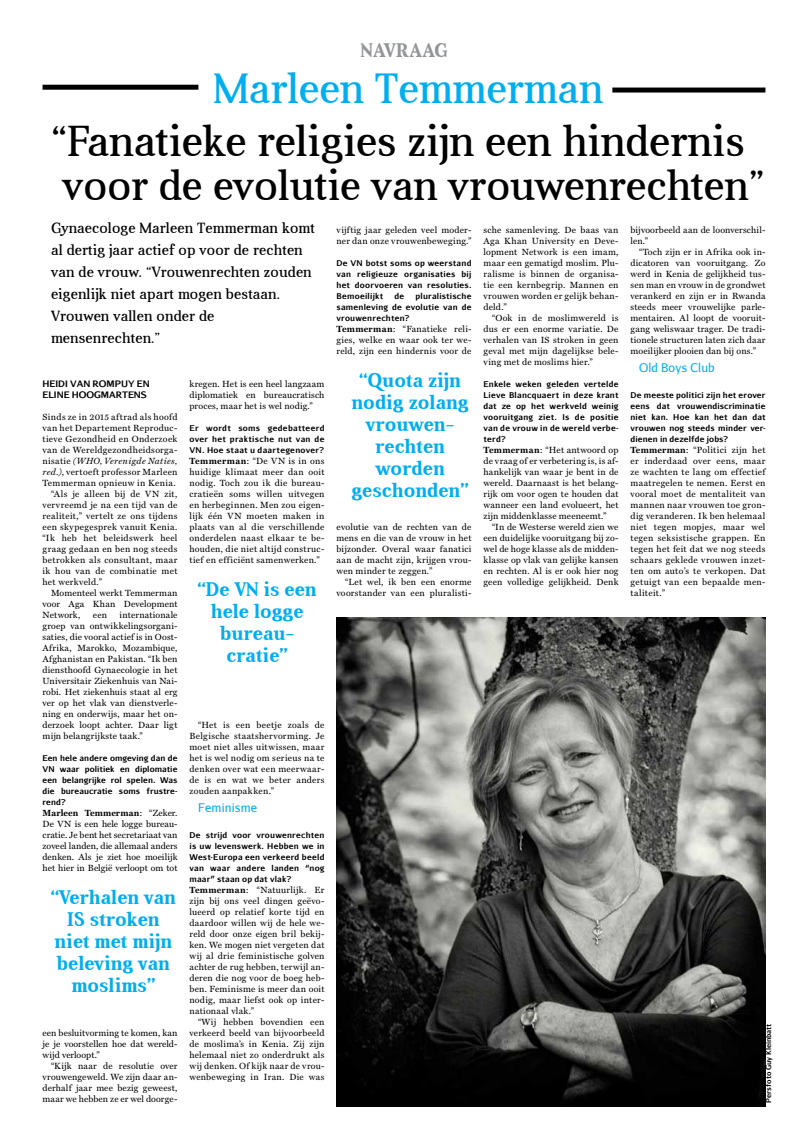
<style>
.page{position:relative;width:808px;height:1134px;background:#fff}
.page>*{position:absolute;margin:0;border:0;box-sizing:border-box;transform-origin:0 0}
.t1{font:44px "Aver";color:#000}
.t2{font:43px "Aver";color:#000}
.t3{font:43px "Aver";color:#00aeef}
.t4{font:700 20px/22px "Aver";color:#00aeef;text-align:center}
.t5{font:700 20px "Aver";letter-spacing:.04em;color:#939598}
.t6{font:15px/22px "Aver";letter-spacing:.01em;color:#000}
.t7{font:12px "Aurulent Sans";letter-spacing:.01em;color:#00aeef}
.t8{font:9px/11px "Miller Text";letter-spacing:.025em;color:#000;text-align:justify}
.t9{font:9px "Miller Text";letter-spacing:.045em;color:#000}
.t10{font:700 9px/11px "Aurulent Sans";color:#000}
.t11{font:italic 9px "Miller Text";letter-spacing:.04em;color:#000}
.t12{font:700 8px/11px "Aurulent Sans";letter-spacing:.025em;color:#000;text-align:justify}
.t13{font:700 7px "Aurulent Sans";color:#000}
.s1{font-style:normal}
.s2{font-style:italic}
.s3{font-weight:700}
</style>
<div class="page">
<div style="left:43px;top:85px;width:155px;height:5px;background:#000"></div>
<div style="left:612px;top:88px;width:153px;height:5px;background:#000"></div>
<img style="left:336px;top:618px;width:429px;height:489px">
<h3 class="t5" style="left:361px;top:39px;width:88px">Navraag</h3>
<h2 class="t3" style="left:213px;top:65px;width:392px">Marleen Temmerman</h2>
<h1 class="t1" style="left:51px;top:117px;width:695px">“Fanatieke religies zijn een hindernis</h1>
<h2 class="t2" style="left:63px;top:162px;width:704px">voor de evolutie van vrouwenrechten”</h2>
<h3 class="t6" style="left:51px;top:217px;width:265px">Gynaecologe Marleen Temmerman komt al dertig jaar actief op voor de rechten van de vrouw. “Vrouwenrechten zouden eigenlijk niet apart mogen bestaan.<br>Vrouwen vallen onder de mensenrechten.”</h3>
<p class="t10" style="left:43px;top:377px;width:109px">Heidi Van Rompuy en<br>Eline Hoogmartens</p>
<p class="t8" style="left:43px;top:411px;width:136px">Sinds ze in 2015 aftrad als hoofd</p>
<p class="t8" style="left:43px;top:422px;width:136px">van het Departement Reproduc-</p>
<p class="t8" style="left:43px;top:433px;width:136px">tieve Gezondheid en Onderzoek</p>
<p class="t8" style="left:43px;top:444px;width:136px">van de Wereldgezondheidsorga-</p>
<p class="t11" style="left:43px;top:455px;width:136px"><span class="s1">nisatie</span> (WHO, Verenigde Naties,</p>
<p class="t8" style="left:43px;top:466px;width:136px"><span class="s2">red.)</span>, vertoeft professor Marleen</p>
<p class="t8" style="left:43px;top:477px;width:135px">Temmerman opnieuw in Kenia.</p>
<p class="t8" style="left:51px;top:488px;width:128px">“Als je alleen bij de VN zit,</p>
<p class="t8" style="left:43px;top:499px;width:136px">vervreemd je na een tijd van de</p>
<p class="t8" style="left:43px;top:510px;width:136px">realiteit,” vertelt ze ons tijdens</p>
<p class="t8" style="left:43px;top:521px;width:136px">een skypegesprek vanuit Kenia.</p>
<p class="t8" style="left:43px;top:532px;width:136px">“Ik heb het beleidswerk heel</p>
<p class="t9" style="left:43px;top:543px;width:136px">graag gedaan en ben nog steeds</p>
<p class="t9" style="left:43px;top:554px;width:136px">betrokken als consultant, maar</p>
<p class="t8" style="left:43px;top:565px;width:136px">ik hou van de combinatie met</p>
<p class="t8" style="left:43px;top:576px;width:61px">het werkveld.”</p>
<p class="t8" style="left:51px;top:587px;width:128px">Momenteel werkt Temmerman</p>
<p class="t8" style="left:43px;top:598px;width:136px">voor Aga Khan Development</p>
<p class="t8" style="left:43px;top:609px;width:39px">Network,</p>
<p class="t8" style="left:93px;top:609px;width:16px">een</p>
<p class="t8" style="left:336px;top:224px;width:136px">vijftig jaar geleden veel moder&shy;ner dan onze vrouwenbeweging.”</p>
<p class="t12" style="left:336px;top:257px;width:136px">De VN botst soms op weerstand van religieuze organisaties bij het doorvoeren van resoluties.<br>Bemoeilijkt</p>
<p class="t8" style="left:630px;top:224px;width:136px">bijvoorbeeld aan de loonverschil&shy;len.”</p>
<p class="t8" style="left:630px;top:246px;width:136px;text-indent:8px">“Toch zijn er in Afrika ook in&shy;dicatoren van vooruitgang. Zo werd in Kenia de gelijkheid tus&shy;sen man en vrouw in de grondwet verankerd en zijn er in Rwanda steeds meer vrouwelijke parle&shy;mentairen. Al loopt de vooruit&shy;gang weliswaar trager. De tradi&shy;tionele structuren laten zich daar moeilijker plooien dan bij ons.”</p>
<h3 class="t7" style="left:639px;top:360px;width:77px">Old Boys Club</h3>
<p class="t12" style="left:630px;top:389px;width:136px">De meeste politici zijn het erover eens dat vrouwendiscriminatie niet kan. Hoe kan het dan dat vrouwen nog steeds minder ver&shy;dienen in dezelfde jobs?</p>
<p class="t8" style="left:630px;top:444px;width:136px"><span class="s3">Temmerman</span>: “Politici zijn het er inderdaad over eens, maar ze wachten te lang om effectief maatregelen te nemen. Eerst en vooral moet de mentaliteit van mannen naar vrouwen toe gron&shy;dig veranderen. Ik ben helemaal niet tegen mopjes, maar wel tegen seksistische grappen. En tegen het feit dat we nog steeds schaars geklede vrouwen inzet&shy;ten om auto’s te verkopen. Dat getuigt van een bepaalde men-</p>
<p class="t8" style="left:483px;top:224px;width:136px">sche samenleving. De baas van Aga Khan University en Deve&shy;lopment Network is een imam, maar een gematigd moslim. Plu&shy;ralisme is binnen de organisa&shy;tie een kernbegrip. Mannen en vrouwen worden er gelijk behan&shy;deld.”</p>
<p class="t8" style="left:483px;top:312px;width:136px;text-indent:9px">“Ook in de moslimwereld is dus er een enorme variatie. De verhalen van IS stroken in geen geval met mijn dagelijkse bele&shy;ving met de moslims hier.”</p>
<p class="t12" style="left:483px;top:378px;width:136px">Enkele weken geleden vertelde Lieve Blancquaert in deze krant dat ze op het werkveld weinig vooruitgang ziet. I s de positie van de vrouw in de wereld verbe&shy;terd?</p>
<p class="t8" style="left:483px;top:444px;width:136px"><span class="s3">Temmerman</span>: “Het antwoord op de vraag of er verbetering is, is af&shy;hankelijk van waar je bent in de wereld. Daarnaast is het belang&shy;rijk om voor ogen te houden dat wanneer een land evolueert, het zijn middenklasse meeneemt.”</p>
<p class="t8" style="left:483px;top:521px;width:137px;text-indent:9px">“In de Westerse wereld zien we een duidelijke vooruitgang bij zo&shy;wel de hoge klasse als de midden&shy;klasse op vlak van gelijke kansen en rechten. Al is er ook hier nog geen volledige gelijkheid. Denk</p>
<p class="t12" style="left:336px;top:290px;width:136px;text-indent:79px">pluralistische samenleving de evolutie van de vrouwenrechten?</p>
<p class="t8" style="left:336px;top:323px;width:136px"><span class="s3">Temmerman</span>: “Fanatieke reli&shy;gies, welke en waar ook ter we&shy;reld, zijn een hindernis voor de</p>
<p class="t12" style="left:394px;top:290px;width:11px">de</p>
<h3 class="t4" style="left:351px;top:369px;width:119px">“Quota zijn nodig zolang vrouwen&shy;rechten worden geschonden”</h3>
<p class="t8" style="left:189px;top:378px;width:136px">kregen. Het is een heel langzaam diplomatiek en bureaucratisch proces, maar het is wel nodig.”</p>
<p class="t12" style="left:189px;top:422px;width:136px">Er wordt soms gedebatteerd over het praktische nut van de VN . Hoe staat u daartegenover?</p>
<p class="t8" style="left:189px;top:455px;width:136px"><span class="s3">Temmerman</span>: “De VN is in ons huidige klimaat meer dan ooit nodig. Toch zou ik die bureau&shy;cratieën soms willen uitvegen en herbeginnen. Men zou eigen&shy;lijk één VN moeten maken in plaats van al die verschillende onderdelen naast elkaar te be&shy;houden, die niet altijd construc&shy;tief en efficiënt samenwerken.”</p>
<p class="t8" style="left:336px;top:521px;width:136px">evolutie van de rechten van de mens en die van de vrouw in het bijzonder. Overal waar fanatici aan de macht zijn, krijgen vrou&shy;wen minder te zeggen.”</p>
<p class="t8" style="left:336px;top:576px;width:136px;text-align:right">“Let wel, ik ben een enorme voorstander van een pluralisti-</p>
<h3 class="t4" style="left:198px;top:578px;width:121px">“De VN is een</h3>
<p class="t9" style="left:630px;top:587px;width:36px">taliteit.”</p>
<h3 class="t4" style="left:211px;top:600px;width:94px">hele logge bureau&shy;cratie”</h3>
<p class="t8" style="left:43px;top:609px;width:137px;text-indent:77px">internationale groep van ontwikkelingsorgani&shy;saties, die vooral actief is in Oost-Afrika, Marokko, Mozambique, Afghanistan en Pakistan. “Ik ben diensthoofd Gynaecologie in het Universitair Ziekenhuis van Nai&shy;robi. Het ziekenhuis staat al erg ver op het vlak van dienstverle&shy;ning en onderwijs, maar het on&shy;derzoek loopt achter. Daar ligt mijn belangrijkste taak.”</p>
<p class="t12" style="left:43px;top:752px;width:136px">Een hele andere omgeving dan de<br>VN</p>
<p class="t8" style="left:189px;top:719px;width:136px;text-indent:9px">“Het is een beetje zoals de Belgische staatshervorming. Je moet niet alles uitwissen, maar het is wel nodig om serieus na te denken over wat een meerwaar&shy;de is en wat we beter anders zouden aanpakken.”</p>
<h3 class="t7" style="left:198px;top:800px;width:61px">Feminisme</h3>
<p class="t12" style="left:189px;top:829px;width:136px">De strijd voor vrouwenrechten is uw levenswerk. Hebben we in West-Europa een verkeerd beeld van waar andere landen “nog maar” staan op dat vlak?</p>
<p class="t8" style="left:189px;top:884px;width:136px"><span class="s3">Temmerman</span>: “Natuurlijk. Er zijn bij ons veel dingen geëvo&shy;lueerd op relatief korte tijd en daardoor willen wij de hele we&shy;reld door onze eigen bril bekij&shy;ken. We mogen niet vergeten dat wij al drie feministische golven achter de rug hebben, terwijl an&shy;deren die nog voor de boeg heb&shy;ben. Feminisme is meer dan ooit nodig, maar liefst ook op inter&shy;nationaal vlak.”</p>
<p class="t8" style="left:189px;top:1016px;width:136px;text-indent:9px">“Wij hebben bovendien een verkeerd beeld van bijvoorbeeld de moslima’s in Kenia. Zij zijn helemaal niet zo onderdrukt als wij denken. Of kijk naar de vrou&shy;wenbeweging in Iran. Die was</p>
<p class="t12" style="left:43px;top:763px;width:136px;text-indent:17px">waar politiek en diplomatie een belangrijke rol spelen. Was die bureaucratie soms frustre&shy;rend?</p>
<p class="t8" style="left:43px;top:807px;width:136px"><span class="s3">Marleen Temmerman</span>: “Zeker.<br>De VN is een hele logge bureau&shy;cratie. Je bent het secretariaat van zoveel landen, die allemaal anders denken. Als je ziet hoe moeilijk het hier in België verloopt om tot</p>
<h3 class="t4" style="left:51px;top:886px;width:127px">“Verhalen van<br>IS stroken niet met mijn beleving van moslims”</h3>
<p class="t13" style="left:763px;top:1103px;width:81px;rotate:-90deg">Persfoto Guy Kleinbatt</p>
<p class="t8" style="left:43px;top:1027px;width:136px">een besluitvorming te komen, kan je je voorstellen hoe dat wereld&shy;wijd verloopt.”</p>
<p class="t8" style="left:43px;top:1060px;width:136px;text-indent:9px">“Kijk naar de resolutie over vrouwengeweld. We zijn daar an&shy;derhalf jaar mee bezig geweest, maar we hebben ze er wel doorge-</p>
</div>
